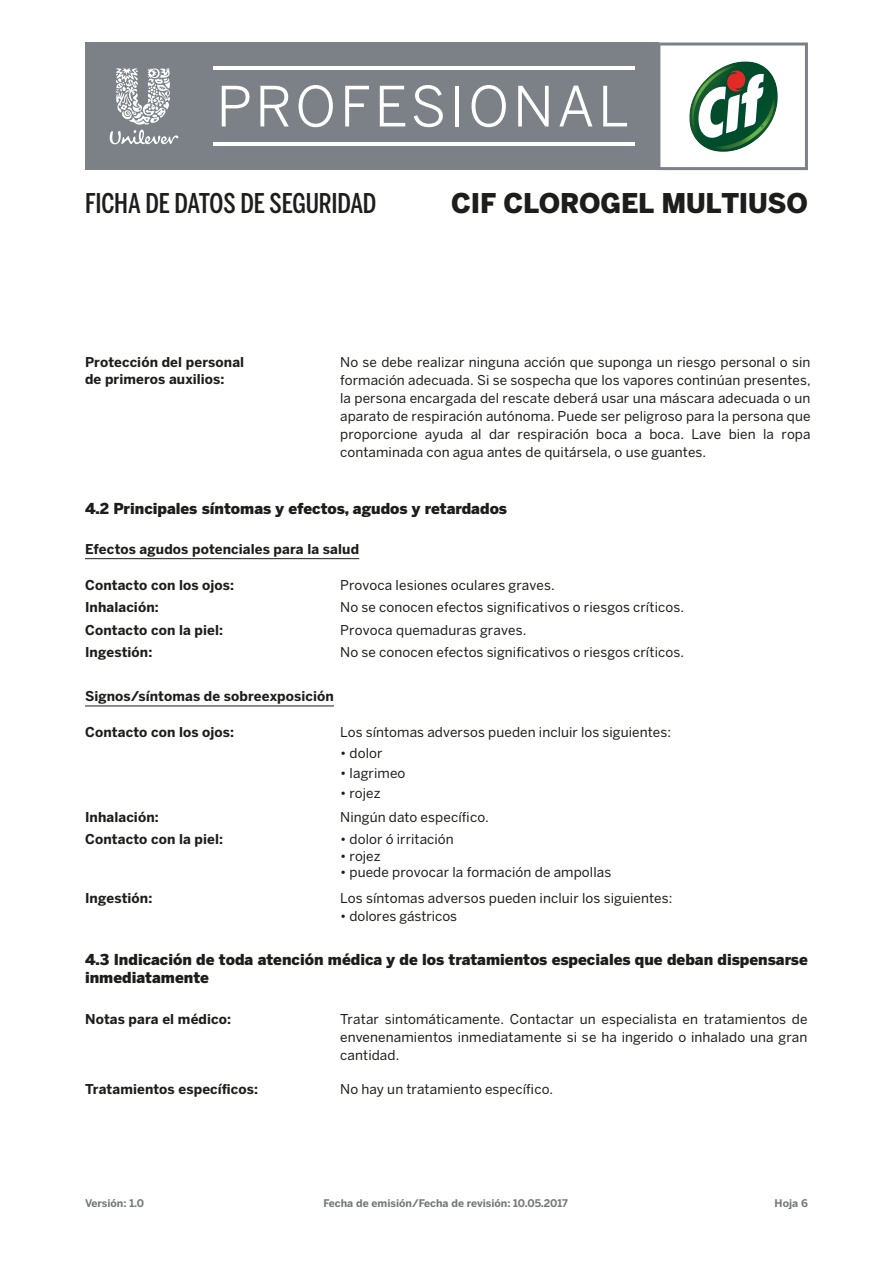
<style>
.page{position:relative;width:893px;height:1263px;background:#fff}
.page>*{position:absolute;margin:0;border:0;box-sizing:border-box;transform-origin:0 0}
.t1{font:500 27px "Benton Sans Comp";letter-spacing:-.005em;color:#1d1d1b}
.t2{font:900 27px "Benton Sans";letter-spacing:-.01em;color:#1d1d1b}
.t3{font:900 15px/18px "Benton Sans";color:#1d1d1b}
.t4{font:13.5px/18px "Benton Sans";letter-spacing:.005em;color:#1d1d1b;text-align:justify}
.t5{font:700 13.5px "Benton Sans";letter-spacing:.01em;color:#1d1d1b}
.t6{font:700 10.5px "Benton Sans";color:#76787b}
</style>
<div class="page">
<div style="left:85px;top:43px;width:574px;height:127px;background:#7b8187"></div>
<svg style="left:110px;top:68px;width:68px;height:76px"></svg>
<svg style="left:222px;top:86px;width:27px;height:40px"></svg>
<svg style="left:260px;top:86px;width:29px;height:40px"></svg>
<svg style="left:299px;top:85px;width:34px;height:42px"></svg>
<svg style="left:345px;top:86px;width:24px;height:40px"></svg>
<svg style="left:380px;top:86px;width:25px;height:40px"></svg>
<svg style="left:414px;top:85px;width:29px;height:42px"></svg>
<hr style="left:455px;top:86px;width:4px;height:40px;background:#fff">
<svg style="left:472px;top:85px;width:34px;height:42px"></svg>
<svg style="left:518px;top:86px;width:31px;height:40px"></svg>
<svg style="left:559px;top:86px;width:33px;height:40px"></svg>
<svg style="left:603px;top:86px;width:24px;height:40px"></svg>
<hr style="left:213px;top:143px;width:421px;height:3px;background:#fff">
<hr style="left:213px;top:67px;width:421px;height:3px;background:#fff">
<svg style="left:659px;top:43px;width:149px;height:127px"></svg>
<hr style="left:85px;top:558px;width:274px;height:1px;background:#1d1d1b">
<hr style="left:85px;top:705px;width:249px;height:1px;background:#1d1d1b">
<h1 class="t1" style="left:85px;top:187px;width:293px">FICHA DE DATOS DE SEGURIDAD</h1>
<h1 class="t2" style="left:451px;top:187px;width:358px">CIF CLOROGEL MULTIUSO</h1>
<p class="t5" style="left:85px;top:354px;width:161px">Protección del personal</p>
<p class="t4" style="left:340px;top:353px;width:472px">No se debe realizar ninguna acción que suponga un riesgo personal o sin formación adecuada. Si se sospecha que los vapores continúan presentes, la persona encargada del rescate deberá usar una máscara adecuada o un aparato de respiración autónoma. Puede ser peligroso para la persona que proporcione ayuda al dar respiración boca a boca. Lave bien la ropa contaminada con agua antes de quitársela, o use guantes.</p>
<p class="t5" style="left:85px;top:371px;width:141px">de primeros auxilios:</p>
<p class="t3" style="left:85px;top:499px;width:423px">4.2 Principales síntomas y efectos, agudos y retardados</p>
<p class="t5" style="left:85px;top:541px;width:276px">Efectos agudos potenciales para la salud</p>
<p class="t5" style="left:85px;top:577px;width:151px">Contacto con los ojos:</p>
<p class="t4" style="left:340px;top:576px;width:216px">Provoca lesiones oculares graves.</p>
<p class="t5" style="left:85px;top:599px;width:75px">Inhalación:</p>
<p class="t4" style="left:340px;top:598px;width:345px">No se conocen efectos significativos o riesgos críticos.</p>
<p class="t5" style="left:85px;top:622px;width:140px">Contacto con la piel:</p>
<p class="t4" style="left:340px;top:621px;width:188px">Provoca quemaduras graves.</p>
<p class="t5" style="left:85px;top:644px;width:69px">Ingestión:</p>
<p class="t4" style="left:340px;top:643px;width:345px">No se conocen efectos significativos o riesgos críticos.</p>
<p class="t5" style="left:85px;top:688px;width:250px">Signos/síntomas de sobreexposición</p>
<p class="t5" style="left:85px;top:724px;width:151px">Contacto con los ojos:</p>
<p class="t4" style="left:340px;top:723px;width:332px">Los síntomas adversos pueden incluir los siguientes:</p>
<p class="t4" style="left:340px;top:764px;width:67px">• lagrimeo</p>
<p class="t4" style="left:340px;top:744px;width:44px">• dolor</p>
<p class="t4" style="left:340px;top:784px;width:42px">• rojez</p>
<p class="t5" style="left:85px;top:809px;width:75px">Inhalación:</p>
<p class="t4" style="left:340px;top:808px;width:150px">Ningún dato específico.</p>
<p class="t5" style="left:85px;top:831px;width:140px">Contacto con la piel:</p>
<p class="t4" style="left:340px;top:830px;width:115px">• dolor ó irritación</p>
<p class="t4" style="left:340px;top:846px;width:42px">• rojez</p>
<p class="t4" style="left:340px;top:863px;width:273px">• puede provocar la formación de ampollas</p>
<p class="t5" style="left:85px;top:890px;width:69px">Ingestión:</p>
<p class="t4" style="left:340px;top:889px;width:334px">Los síntomas adversos pueden incluir los siguientes:</p>
<p class="t4" style="left:340px;top:907px;width:118px">• dolores gástricos</p>
<p class="t3" style="left:85px;top:950px;width:724px">4.3 Indicación de toda atención médica y de los tratamientos especiales que deban dispensarse inmediatamente</p>
<p class="t5" style="left:85px;top:1010px;width:148px">Notas para el médico:</p>
<p class="t4" style="left:340px;top:1009px;width:469px">Tratar sintomáticamente. Contactar un especialista en tratamientos de envenenamientos inmediatamente si se ha ingerido o inhalado una gran cantidad.</p>
<p class="t5" style="left:85px;top:1081px;width:175px">Tratamientos específicos:</p>
<p class="t4" style="left:340px;top:1080px;width:215px">No hay un tratamiento específico.</p>
<p class="t6" style="left:85px;top:1197px;width:60px">Versión: 1.0</p>
<p class="t6" style="left:323px;top:1197px;width:246px">Fecha de emisión/Fecha de revisión: 10.05.2017</p>
<p class="t6" style="left:775px;top:1197px;width:35px">Hoja 6</p>
</div>
